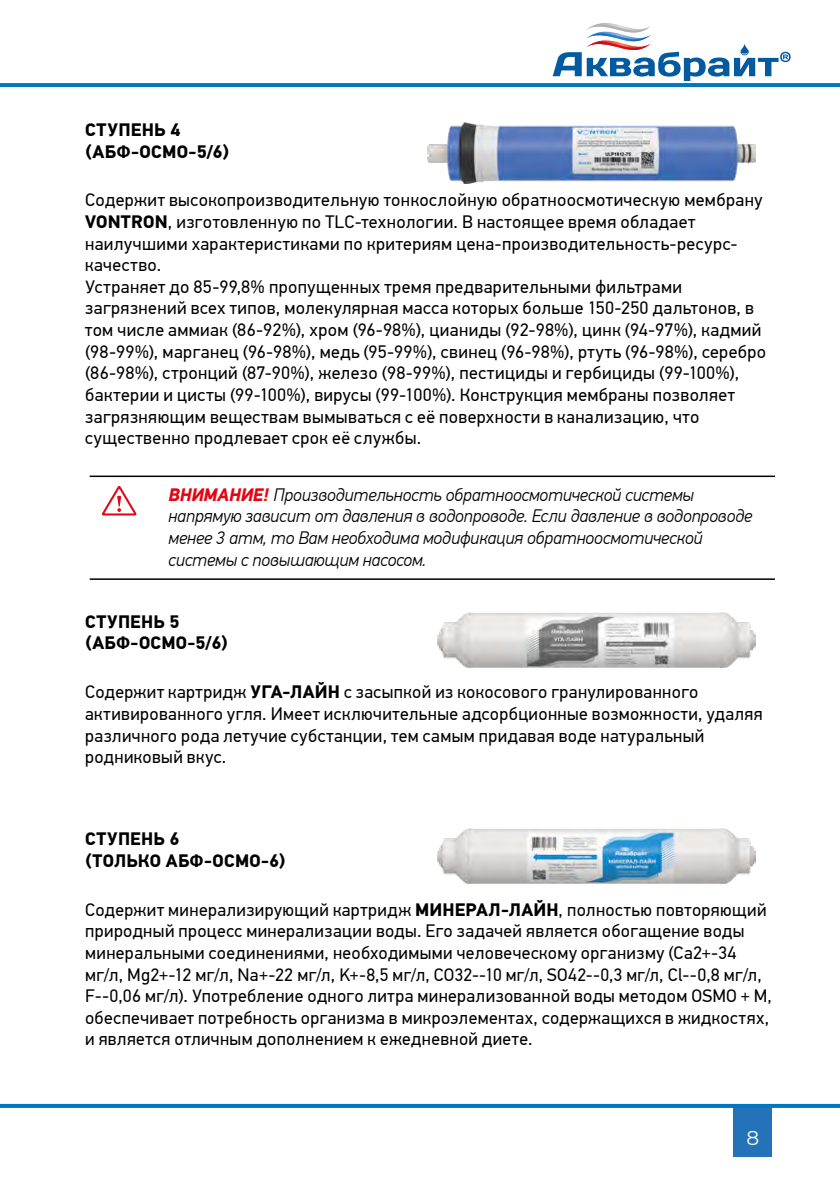
<style>
.page{position:relative;width:840px;height:1191px;background:#fff}
.page>*{position:absolute;margin:0;border:0;box-sizing:border-box;transform-origin:0 0}
.t1{font:20px "Montserrat";color:#fff}
.t2{font:18px/21.6px "PF Din Text Pro";letter-spacing:.02em;color:#000}
.t3{font:italic 300 18px/21.6px "PF Din Text Pro";letter-spacing:-.01em;color:#000}
.t4{font:700 18px/21.6px "PF Din Text Pro";letter-spacing:.015em;color:#000}
.s1{font-weight:700}
.s2{font-weight:700;color:#e30514}
</style>
<div class="page">
<img style="left:427px;top:122px;width:328px;height:62px">
<img style="left:437px;top:612px;width:318px;height:55px">
<img style="left:437px;top:828px;width:318px;height:55px">
<hr style="left:90px;top:475px;width:684px;height:2px;background:#000">
<hr style="left:90px;top:578px;width:684px;height:2px;background:#000">
<svg style="left:102px;top:485px;width:35px;height:31px"></svg>
<div style="left:733px;top:1106px;width:38px;height:51px;background:#2472b8"></div>
<svg style="left:552px;top:23px;width:238px;height:58px"></svg>
<svg style="left:0;top:83px;width:839px;height:4px;background:#0478c1"></svg>
<svg style="left:0;top:1104px;width:839px;height:4px;background:#0478c0"></svg>
<p class="t4" style="left:85px;top:119px;width:145px">СТУПЕНЬ 4 (АБФ-ОСМО-5/6)</p>
<p class="t2" style="left:85px;top:190px;width:682px">Содержит высокопроизводительную тонкослойную обратноосмотическую мембрану <span class="s1">VONTRON</span>, изготовленную по TLC-технологии. В настоящее время обладает наилучшими характеристиками по критериям цена-производительность-ресурс&shy;качество.<br>Устраняет до 85-99,8% пропущенных тремя предварительными фильтрами загрязнений всех типов, молекулярная масса которых больше 150-250 дальтонов, в том числе аммиак (86-92%), хром (96-98%), цианиды (92-98%), цинк (94-97%), кадмий (98-99%), марганец (96-98%), медь (95-99%), свинец (96-98%), ртуть (96-98%), серебро (86-98%), стронций (87-90%), железо (98-99%), пестициды и гербициды (99-100%), бактерии и цисты (99-100%), вирусы (99-100%). Конструкция мембраны позволяет загрязняющим веществам вымываться с её поверхности в канализацию, что существенно продлевает срок её службы.</p>
<p class="t3" style="left:168px;top:484px;width:585px"><span class="s2">ВНИМАНИЕ!</span> Производительность обратноосмотической системы напрямую зависит от давления в водопроводе. Если давление в водопроводе менее 3 атм, то Вам необходима модификация обратноосмотической системы с повышающим насосом.</p>
<p class="t4" style="left:85px;top:611px;width:144px">СТУПЕНЬ 5 (АБФ-ОСМО-5/6)</p>
<p class="t2" style="left:85px;top:681px;width:678px">Содержит картридж <span class="s1">УГА-ЛАЙН</span> с засыпкой из кокосового гранулированного активированного угля. Имеет исключительные адсорбционные возможности, удаляя различного рода летучие субстанции, тем самым придавая воде натуральный родниковый вкус.</p>
<p class="t4" style="left:85px;top:828px;width:201px">СТУПЕНЬ 6<br>(ТОЛЬКО АБФ-ОСМО-6)</p>
<p class="t2" style="left:85px;top:899px;width:688px">Содержит минерализирующий картридж <span class="s1">МИНЕРАЛ-ЛАЙН</span>, полностью повторяющий природный процесс минерализации воды. Его задачей является обогащение воды минеральными соединениями, необходимыми человеческому организму (Ca2+-34 мг/л, Mg2+-12 мг/л, Na+-22 мг/л, K+-8,5 мг/л, CO32--10 мг/л, SO42--0,3 мг/л, Cl--0,8 мг/л, F--0,06 мг/л). Употребление одного литра минерализованной воды методом OSMO + M, обеспечивает потребность организма в микроэлементах, содержащихся в жидкостях, и является отличным дополнением к ежедневной диете.</p>
<p class="t1" style="left:746px;top:1123px;width:14px">8</p>
</div>
